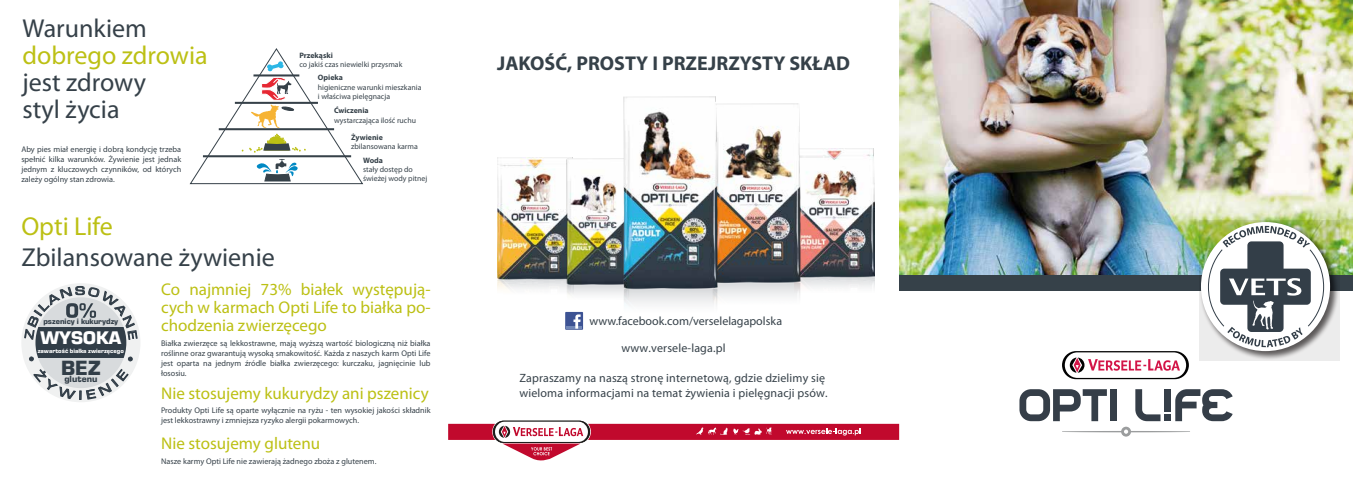
<style>
.page{position:relative;width:1353px;height:482px;background:#fff}
.page>*{position:absolute;margin:0;border:0;box-sizing:border-box;transform-origin:0 0}
.t1{font:26px/27px "Myriad Pro";color:#364149}
.t2{font:26px "Myriad Pro";color:#bcc014}
.t3{font:700 20px "Myriad Pro";color:#364149}
.t4{font:700 19px "Eurostile";color:#323e48}
.t5{font:17px/18px "Myriad Pro";color:#bcc014;text-align:justify}
.t6{font:700 16.9px "Eurostile";color:#fff}
.t7{font:12px/14.4px "Myriad Pro";letter-spacing:.01em;color:#364149}
.t8{font:700 9.2px "Eurostile Next LT Pro";color:#323e48}
.t9{font:8.2px/9.8px "Myriad Pro";color:#364149;text-align:justify}
.t10{font:700 7.9px "Eurostile Next LT Pro";color:#323e48}
.t11{font:7.8px/9.4px "Myriad Pro";color:#364149}
.t12{font:700 7.8px "Myriad Pro";color:#364149}
.t13{font:700 6.2px "Eurostile Next LT Pro";color:#fff}
</style>
<div class="page">
<img style="left:899px;top:0;width:453px;height:276px">
<div style="left:899px;top:276px;width:453px;height:15px;background:#364149"></div>
<img style="left:1199px;top:221px;width:140px;height:140px">
<svg style="left:1200px;top:222px;width:129px;height:129px"></svg>
<svg style="left:1207px;top:226px;width:116px;height:121px"></svg>
<svg style="left:1019px;top:389px;width:87px;height:32px"></svg>
<div style="left:1110px;top:389px;width:6px;height:32px;background:#353e48"></div>
<svg style="left:1135px;top:389px;width:25px;height:32px"></svg>
<div style="left:1163px;top:389px;width:7px;height:23px;background:#353e48"></div>
<div style="left:1163px;top:414px;width:7px;height:7px;background:#353e48"></div>
<svg style="left:1175px;top:389px;width:57px;height:32px"></svg>
<svg style="left:1062px;top:427px;width:127px;height:10px"></svg>
<svg style="left:1062px;top:351px;width:126px;height:28px"></svg>
<div style="left:565px;top:312px;width:18px;height:18px;background:#3d5394"></div>
<hr style="left:566px;top:326px;width:15px;height:3px;background:#7187b7">
<svg style="left:573px;top:314px;width:7px;height:15px"></svg>
<img style="left:812px;top:148px;width:62px;height:140px">
<img style="left:730px;top:104px;width:82px;height:193px">
<img style="left:497px;top:157px;width:76px;height:132px">
<img style="left:558px;top:158px;width:52px;height:137px">
<img style="left:610px;top:97px;width:120px;height:208px">
<svg style="left:448px;top:421px;width:451px;height:40px"></svg>
<div style="left:21px;top:283px;width:119px;height:119px;background:#f0f1f1;border-radius:50%"></div>
<div style="left:35px;top:328px;width:91px;height:30px;background:#323e48"></div>
<div style="left:35px;top:358px;width:91px;height:30px;background:#d8dbdd"></div>
<svg style="left:29px;top:356px;width:5px;height:6px"></svg>
<svg style="left:127px;top:356px;width:6px;height:5px"></svg>
<svg style="left:190px;top:48px;width:173px;height:136px"></svg>
<svg style="left:33px;top:368px;width:96px;height:34px"></svg>
<svg style="left:24px;top:286px;width:114px;height:57px"></svg>
<h1 class="t1" style="left:23px;top:15px;width:126px">Warunkiem</h1>
<h1 class="t2" style="left:23px;top:39px;width:187px">dobrego zdrowia</h1>
<h1 class="t1" style="left:23px;top:69px;width:125px">jest zdrowy styl życia</h1>
<p class="t9" style="left:21px;top:145px;width:161px">Aby pies miał energię i dobrą kondycję trzeba spełnić kilka warunków. Żywienie jest jednak jednym z kluczowych czynników, od których zależy ogólny stan zdrowia.</p>
<h1 class="t2" style="left:21px;top:210px;width:93px">Opti Life</h1>
<h1 class="t1" style="left:21px;top:243px;width:255px">Zbilansowane żywienie</h1>
<p class="t12" style="left:299px;top:50px;width:35px">Przekąski</p>
<p class="t11" style="left:299px;top:60px;width:104px">co jakiś czas niewielki przysmak</p>
<p class="t12" style="left:318px;top:73px;width:27px">Opieka</p>
<p class="t11" style="left:318px;top:82px;width:105px">higieniczne warunki mieszkania i właściwa pielęgnacja</p>
<p class="t12" style="left:334px;top:105px;width:36px">Ćwiczenia</p>
<p class="t11" style="left:334px;top:115px;width:83px">wystarczająca ilość ruchu</p>
<p class="t12" style="left:351px;top:132px;width:33px">Żywienie</p>
<p class="t11" style="left:351px;top:142px;width:68px">zbilansowana karma</p>
<p class="t12" style="left:363px;top:155px;width:21px">Woda</p>
<p class="t11" style="left:363px;top:165px;width:66px">stały dostęp do świeżej wody pitnej</p>
<p class="t10" style="left:43px;top:317px;width:76px">pszenicy i kukurydzy</p>
<p class="t13" style="left:38px;top:347px;width:88px">zawartość białka zwierzęcego</p>
<p class="t8" style="left:64px;top:374px;width:34px">glutenu</p>
<h3 class="t6" style="left:41px;top:328px;width:82px">WYSOKA</h3>
<h3 class="t4" style="left:61px;top:356px;width:41px">BEZ</h3>
<h3 class="t5" style="left:161px;top:280px;width:271px">Co najmniej 73% białek występują&shy;cych w karmach Opti Life to białka po&shy;chodzenia zwierzęcego</h3>
<p class="t9" style="left:161px;top:338px;width:271px">Białka zwierzęce są lekkostrawne, mają wyższą wartość biologiczną niż białka roślinne oraz gwarantują wysoką smakowitość. Każda z naszych karm Opti Life jest oparta na jednym źródle białka zwierzęcego: kurczaku, jagnięcinie lub łososiu.</p>
<h3 class="t5" style="left:161px;top:384px;width:269px">Nie stosujemy kukurydzy ani pszenicy</h3>
<p class="t9" style="left:161px;top:406px;width:271px">Produkty Opti Life są oparte wyłącznie na ryżu - ten wysokiej jakości składnik jest lekkostrawny i zmniejsza ryzyko alergii pokarmowych.</p>
<h3 class="t5" style="left:161px;top:434px;width:161px">Nie stosujemy glutenu</h3>
<p class="t9" style="left:161px;top:456px;width:217px">Nasze karmy Opti Life nie zawierają żadnego zboża z glutenem.</p>
<h2 class="t3" style="left:497px;top:50px;width:354px">JAKOŚĆ, PROSTY I PRZEJRZYSTY SKŁAD</h2>
<h3 class="t7" style="left:589px;top:314px;width:194px">www.facebook.com/verselelagapolska</h3>
<h3 class="t7" style="left:621px;top:341px;width:105px">www.versele-laga.pl</h3>
<h3 class="t7" style="left:519px;top:371px;width:310px">Zapraszamy na naszą stronę internetową, gdzie dzielimy się wieloma informacjami na temat żywienia i pielęgnacji psów.</h3>
</div>
